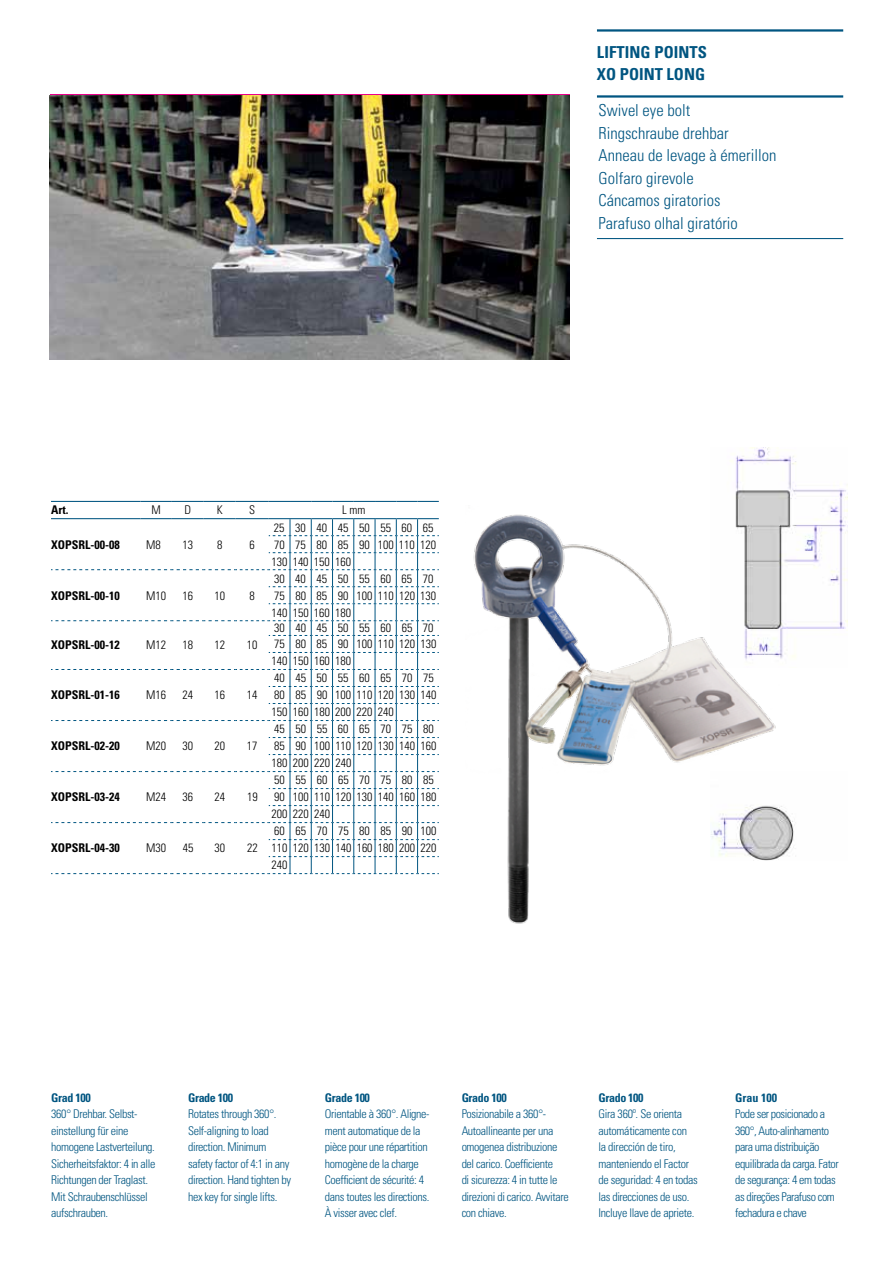
<style>
.page{position:relative;width:893px;height:1263px;background:#fff}
.page>*{position:absolute;margin:0;border:0;box-sizing:border-box;transform-origin:0 0}
.t1{font:300 condensed 16.5px/22.5px "Univers LT Std";color:#005581}
.t2{font:700 condensed 16.5px/22.5px "Univers LT Std";color:#005581;text-align:right}
.t3{font:300 condensed 12px/16.5px "Univers LT Std";letter-spacing:-.03em;color:#005581}
.t4{font:300 condensed 12px/17px "Univers LT Std";color:#000}
.t5{font:700 condensed 12px "Univers LT Std";color:#000}
.t6{font:700 condensed 12px "Univers LT Std";letter-spacing:-.03em;color:#005581}
.s1{color:#fff}
</style>
<div class="page">
<hr style="left:51px;top:501px;width:89px;height:1px;background:#005581">
<hr style="left:140px;top:501px;width:32px;height:1px;background:#005581">
<hr style="left:172px;top:501px;width:32px;height:1px;background:#005581">
<hr style="left:204px;top:501px;width:32px;height:1px;background:#005581">
<hr style="left:236px;top:501px;width:33px;height:1px;background:#005581">
<svg style="left:269px;top:501px;width:170px;height:1px"></svg>
<svg style="left:51px;top:518px;width:388px;height:356px"></svg>
<img style="left:50px;top:95px;width:520px;height:264px">
<hr style="left:597px;top:29px;width:246px;height:3px;background:#005581">
<hr style="left:597px;top:95px;width:246px;height:3px;background:#005581">
<hr style="left:597px;top:238px;width:246px;height:1px;background:#005581">
<img style="left:731px;top:448px;width:117px;height:211px">
<img style="left:473px;top:499px;width:306px;height:425px">
<img style="left:710px;top:772px;width:84px;height:88px">
<h1 class="t2" style="left:597px;top:41px;width:112px">POINTS<br>XO POINT LONG</h1>
<h1 class="t1" style="left:599px;top:99px;width:179px">Swivel eye bolt<br>Ringschraube drehbar<br>Anneau de levage à émerillon<br>Golfaro girevole<br>Cáncamos giratorios<br>Parafuso olhal giratório</h1>
<h1 class="t2" style="left:597px;top:41px;width:16px">Lifting</h1>
<p class="t5" style="left:51px;top:503px;width:19px">Art.</p>
<p class="t4" style="left:151px;top:502px;width:11px">M</p>
<p class="t4" style="left:184px;top:502px;width:8px">D</p>
<p class="t4" style="left:217px;top:502px;width:7px">K</p>
<p class="t4" style="left:249px;top:502px;width:7px">S</p>
<p class="t4" style="left:342px;top:502px;width:25px">L mm</p>
<p class="t5" style="left:51px;top:537px;width:70px">XOPSRL-00-08</p>
<p class="t4" style="left:146px;top:536px;width:21px">m8<span class="s1">0</span></p>
<p class="t4" style="left:182px;top:536px;width:12px">13</p>
<p class="t4" style="left:217px;top:536px;width:7px">8</p>
<p class="t4" style="left:249px;top:536px;width:7px">6</p>
<p class="t4" style="left:271px;top:519px;width:166px">25 30 40 45 50 55 60 65<br>70 75 80 85 90 100 110 120<br>130 140 150 160</p>
<p class="t5" style="left:51px;top:588px;width:70px">XOPSRL-00-10</p>
<p class="t4" style="left:146px;top:587px;width:21px">m10</p>
<p class="t4" style="left:182px;top:587px;width:12px">16</p>
<p class="t4" style="left:214px;top:587px;width:12px">10</p>
<p class="t4" style="left:250px;top:587px;width:7px">8</p>
<p class="t5" style="left:51px;top:638px;width:70px">XOPSRL-00-12</p>
<p class="t4" style="left:146px;top:637px;width:21px">m12</p>
<p class="t4" style="left:183px;top:637px;width:12px">18</p>
<p class="t4" style="left:214px;top:637px;width:12px">12</p>
<p class="t4" style="left:247px;top:637px;width:12px">10</p>
<p class="t5" style="left:51px;top:688px;width:70px">XOPSRL-01-16</p>
<p class="t4" style="left:146px;top:687px;width:21px">m16</p>
<p class="t4" style="left:183px;top:687px;width:12px">24</p>
<p class="t4" style="left:214px;top:687px;width:12px">16</p>
<p class="t4" style="left:247px;top:687px;width:12px">14</p>
<p class="t5" style="left:51px;top:739px;width:70px">XOPSRL-02-20</p>
<p class="t4" style="left:146px;top:738px;width:21px">m20</p>
<p class="t4" style="left:183px;top:738px;width:12px">30</p>
<p class="t4" style="left:214px;top:738px;width:12px">20</p>
<p class="t4" style="left:247px;top:738px;width:12px">17</p>
<p class="t5" style="left:51px;top:790px;width:70px">XOPSRL-03-24</p>
<p class="t4" style="left:146px;top:789px;width:21px">m24</p>
<p class="t4" style="left:183px;top:789px;width:12px">36</p>
<p class="t4" style="left:215px;top:789px;width:12px">24</p>
<p class="t4" style="left:247px;top:789px;width:12px">19</p>
<p class="t5" style="left:51px;top:841px;width:70px">XOPSRL-04-30</p>
<p class="t4" style="left:146px;top:840px;width:21px">m30</p>
<p class="t4" style="left:183px;top:840px;width:12px">45</p>
<p class="t4" style="left:215px;top:840px;width:12px">30</p>
<p class="t4" style="left:247px;top:840px;width:12px">22</p>
<p class="t4" style="left:271px;top:570px;width:166px">30 40 45 50 55 60 65 70<br>75 80 85 90 100 110 120 130<br>140 150 160 180</p>
<p class="t4" style="left:274px;top:620px;width:164px;line-height:15.9px">30 40 45 50 55 60 65 70<br>75 80 85 90 100 110 120 130</p>
<p class="t4" style="left:271px;top:653px;width:81px">140 150 160 180</p>
<p class="t4" style="left:271px;top:670px;width:166px">40 45 50 55 60 65 70 75<br>80 85 90 100 110 120 130 140<br>150 160 180 200 220 240</p>
<p class="t4" style="left:271px;top:721px;width:166px">45 50 55 60 65 70 75 80<br>85 90 100 110 120 130 140 160<br>180 200 220 240</p>
<p class="t4" style="left:272px;top:772px;width:166px">50 55 60 65 70 75 80 85<br>90 100 110 120 130 140 160 180<br>200 220 240</p>
<p class="t4" style="left:272px;top:823px;width:166px;text-align:justify">60 65 70 75 80 85 90 100<br>110 120 130 140 160 180 200 220<br>240</p>
<p class="t6" style="left:51px;top:1090px;width:41px">Grad 100</p>
<p class="t3" style="left:51px;top:1106px;width:106px">360 ° Drehbar. Selbst&shy;einstellung für eine homogene Lastverteilung.<br>Sicherheitsfaktor: 4 in alle<br>Richtungen der Traglast.<br>Mit Schraubenschlüssel aufschrauben.</p>
<p class="t6" style="left:188px;top:1090px;width:47px">Grade 100</p>
<p class="t3" style="left:188px;top:1106px;width:104px">Rotates through 360 °.<br>Self-aligning to load direction. Minimum safety factor of 4:1 in any direction. Hand tighten by hex key for single lifts.</p>
<p class="t6" style="left:325px;top:1090px;width:47px">Grade 100</p>
<p class="t3" style="left:325px;top:1106px;width:106px">Orientable à 360 °. Aligne&shy;ment automatique de la pièce pour une répartition homogène de la charge<br>Coefficient de sécurité: 4 dans toutes les directions.<br>À visser avec clef.</p>
<p class="t6" style="left:462px;top:1090px;width:47px">Grado 100</p>
<p class="t3" style="left:462px;top:1106px;width:108px">Posizionabile a 360 °-<br>Autoallineante per una omogenea distribuzione del carico. Coefficiente<br>di sicurezza: 4 in tutte le direzioni di carico. Avvitare con chiave.</p>
<p class="t6" style="left:598px;top:1090px;width:47px">Grado 100</p>
<p class="t3" style="left:598px;top:1106px;width:101px">Gira 360º. Se orienta automáticamente con<br>la dirección de tiro, manteniendo el Factor de seguridad: 4 en todas las direcciones de uso.<br>Incluye llave de apriete.</p>
<p class="t6" style="left:735px;top:1090px;width:43px">Grau 100</p>
<p class="t3" style="left:735px;top:1106px;width:105px">Pode ser posicionado a<br>360°, Auto-alinhamento para uma distribuição equilibrada da carga. Fator de segurança: 4 em todas as direções Parafuso com fechadura e chave</p>
</div>
